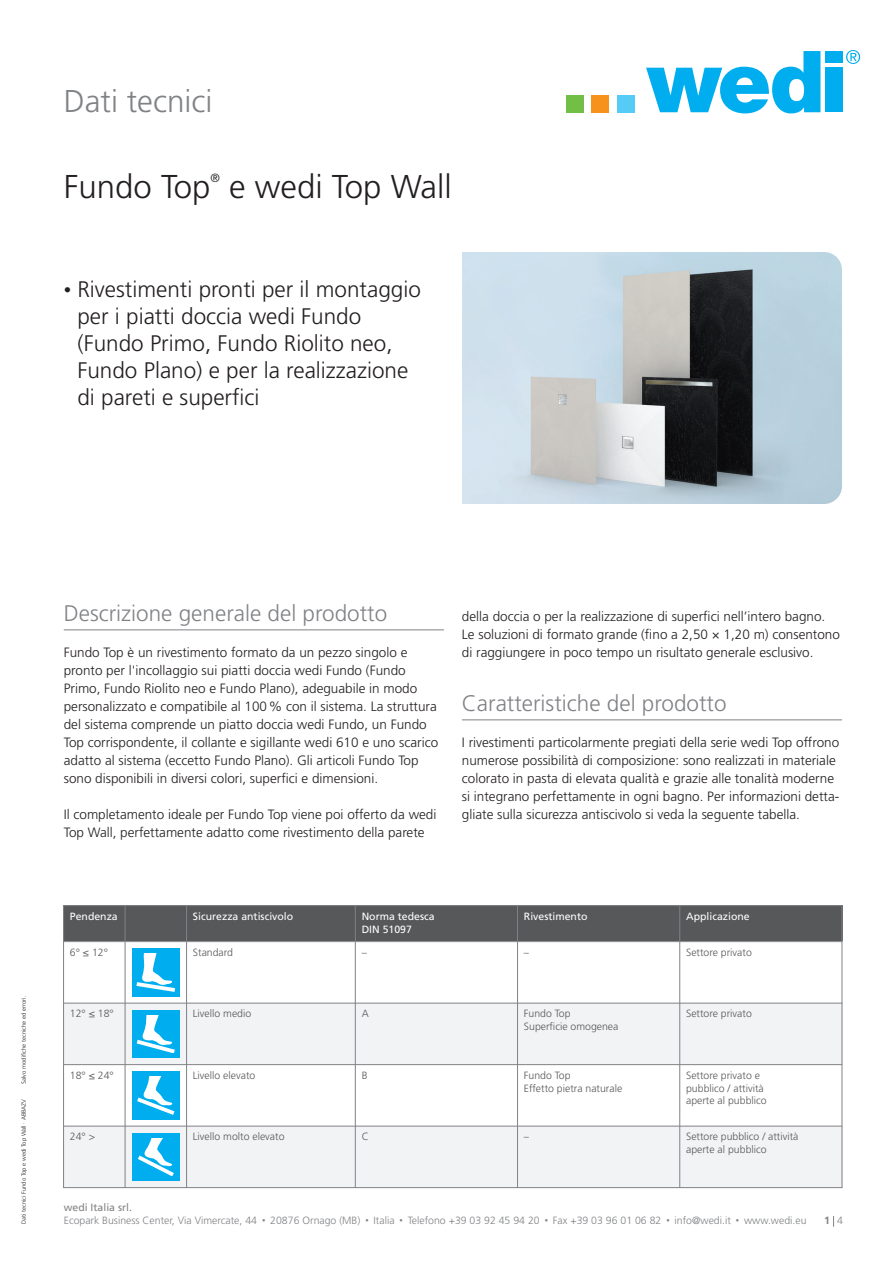
<style>
.page{position:relative;width:893px;height:1263px;background:#fff}
.page>*{position:absolute;margin:0;border:0;box-sizing:border-box;transform-origin:0 0}
.t1{font:300 33px "Frutiger LT Std";color:#231f20}
.t2{font:300 31.5px "Frutiger LT Std";color:#808285}
.t3{font:300 22.5px/27px "Frutiger LT Std";color:#231f20}
.t4{font:300 22.5px "Frutiger LT Std";color:#808285}
.t5{font:300 13.5px/18px "Frutiger LT Std";color:#231f20}
.t6{font:300 11.85px "Frutiger LT Std";color:#231f20}
.t7{font:300 10.5px/12.8px "Frutiger LT Com";color:#57585a}
.t8{font:300 10.5px/12.6px "Frutiger LT Std";color:#808285}
.t9{font:10.5px/12.8px "Frutiger LT Com";color:#fff}
.t10{font:700 10.5px "Frutiger LT Std";color:#808285}
.t11{font:300 6px "Frutiger LT Std";color:#231f20}
.s1{font-size:15px}
.s2{font-weight:400}
.s3{font-weight:300}
</style>
<div class="page">
<img style="left:462px;top:252px;width:380px;height:252px">
<hr style="left:64px;top:630px;width:380px;height:1px;background:#808285">
<hr style="left:462px;top:720px;width:380px;height:1px;background:#808285">
<div style="left:566px;top:95px;width:17px;height:17px;background:#71bf44"></div>
<div style="left:592px;top:95px;width:17px;height:17px;background:#f7931d"></div>
<div style="left:617px;top:95px;width:17px;height:17px;background:#56cbf5"></div>
<svg style="left:846px;top:50px;width:14px;height:14px"></svg>
<svg style="left:646px;top:51px;width:174px;height:62px"></svg>
<div style="left:825px;top:51px;width:17px;height:12px;background:#00aeef"></div>
<div style="left:825px;top:68px;width:17px;height:44px;background:#00aeef"></div>
<div style="left:63px;top:905px;width:62px;height:37px;background:#57585a"></div>
<div style="left:125px;top:905px;width:230px;height:37px;background:#57585a"></div>
<div style="left:355px;top:905px;width:162px;height:37px;background:#57585a"></div>
<div style="left:517px;top:905px;width:163px;height:37px;background:#57585a"></div>
<div style="left:680px;top:905px;width:162px;height:37px;background:#57585a"></div>
<div style="left:132px;top:949px;width:48px;height:47px;background:#00aeef"></div>
<svg style="left:136px;top:953px;width:39px;height:39px"></svg>
<div style="left:63px;top:1003px;width:62px;height:62px;background:#f2f3f4"></div>
<div style="left:125px;top:1003px;width:62px;height:62px;background:#f2f3f4"></div>
<div style="left:132px;top:1010px;width:48px;height:48px;background:#00aeef"></div>
<svg style="left:137px;top:1015px;width:38px;height:38px"></svg>
<div style="left:187px;top:1003px;width:168px;height:62px;background:#f2f3f4"></div>
<div style="left:355px;top:1003px;width:162px;height:62px;background:#f2f3f4"></div>
<div style="left:517px;top:1003px;width:163px;height:62px;background:#f2f3f4"></div>
<div style="left:680px;top:1003px;width:162px;height:62px;background:#f2f3f4"></div>
<div style="left:132px;top:1072px;width:48px;height:47px;background:#00aeef"></div>
<svg style="left:137px;top:1076px;width:37px;height:39px"></svg>
<div style="left:63px;top:1126px;width:62px;height:62px;background:#f2f3f4"></div>
<div style="left:125px;top:1126px;width:62px;height:62px;background:#f2f3f4"></div>
<div style="left:132px;top:1133px;width:48px;height:48px;background:#00aeef"></div>
<svg style="left:138px;top:1138px;width:36px;height:38px"></svg>
<div style="left:187px;top:1126px;width:168px;height:62px;background:#f2f3f4"></div>
<div style="left:355px;top:1126px;width:162px;height:62px;background:#f2f3f4"></div>
<div style="left:517px;top:1126px;width:163px;height:62px;background:#f2f3f4"></div>
<div style="left:680px;top:1126px;width:162px;height:62px;background:#f2f3f4"></div>
<hr style="left:63px;top:905px;width:1px;height:283px;background:#808285">
<hr style="left:125px;top:905px;width:1px;height:283px;background:#808285">
<hr style="left:186px;top:905px;width:1px;height:283px;background:#808285">
<hr style="left:355px;top:905px;width:1px;height:283px;background:#808285">
<hr style="left:517px;top:905px;width:1px;height:283px;background:#808285">
<hr style="left:679px;top:905px;width:1px;height:283px;background:#808285">
<hr style="left:841px;top:905px;width:1px;height:283px;background:#808285">
<hr style="left:63px;top:905px;width:779px;height:1px;background:#808285">
<hr style="left:63px;top:941px;width:779px;height:1px;background:#808285">
<hr style="left:63px;top:1003px;width:779px;height:1px;background:#808285">
<hr style="left:63px;top:1064px;width:779px;height:1px;background:#808285">
<hr style="left:63px;top:1126px;width:779px;height:1px;background:#808285">
<hr style="left:63px;top:1187px;width:779px;height:1px;background:#808285">
<h2 class="t2" style="left:64px;top:89px;width:150px">Dati tecnici</h2>
<h1 class="t1" style="left:64px;top:173px;width:148px">Fundo Top</h1>
<p class="t6" style="left:211px;top:173px;width:11px">®</p>
<h1 class="t1" style="left:229px;top:173px;width:224px">e wedi Top Wall</h1>
<h3 class="t3" style="left:77px;top:277px;width:345px;text-indent:-14px"><span class="s1">•</span> Rivestimenti pronti per il montaggio per i piatti doccia wedi Fundo (Fundo Primo, Fundo Riolito neo,<br>Fundo Plano) e per la realizzazione di pareti e superfici</h3>
<p class="t11" style="left:21px;top:1084px;width:90px;rotate:-90deg">Salvo modifiche tecniche ed errori.</p>
<p class="t11" style="left:21px;top:1224px;width:127px;rotate:-90deg">Dati tecnici Fundo Top e wedi Top Wall · ABBAZV</p>
<h3 class="t4" style="left:64px;top:604px;width:325px">Descrizione generale del prodotto</h3>
<p class="t5" style="left:64px;top:644px;width:376px">Fundo Top è un rivestimento formato da un pezzo singolo e pronto per l'incollaggio sui piatti doccia wedi Fundo (Fundo Primo, Fundo Riolito neo e Fundo Plano), adeguabile in modo personalizzato e compatibile al 100 % con il sistema. La struttura del sistema comprende un piatto doccia wedi Fundo, un Fundo Top corrispondente, il collante e sigillante wedi 610 e uno scarico adatto al sistema (eccetto Fundo Plano). Gli articoli Fundo Top sono disponibili in diversi colori, superfici e dimensioni.</p>
<p class="t5" style="left:64px;top:806px;width:374px">Il completamento ideale per Fundo Top viene poi offerto da wedi<br>Top Wall, perfettamente adatto come rivestimento della parete</p>
<p class="t5" style="left:462px;top:608px;width:379px">della doccia o per la realizzazione di superfici nell’intero bagno.<br>Le soluzioni di formato grande (fino a 2,50 × 1,20 m) consentono di raggiungere in poco tempo un risultato generale esclusivo.</p>
<h3 class="t4" style="left:462px;top:694px;width:266px">Caratteristiche del prodotto</h3>
<p class="t5" style="left:462px;top:734px;width:379px">I rivestimenti particolarmente pregiati della serie wedi Top offrono numerose possibilità di composizione: sono realizzati in materiale colorato in pasta di elevata qualità e grazie alle tonalità moderne si integrano perfettamente in ogni bagno. Per informazioni detta&shy;gliate sulla sicurezza antiscivolo si veda la seguente tabella.</p>
<p class="t9" style="left:70px;top:910px;width:49px">Pendenza</p>
<p class="t9" style="left:193px;top:910px;width:102px">Sicurezza antiscivolo</p>
<p class="t9" style="left:362px;top:910px;width:74px">Norma tedesca<br>DIN 51097</p>
<p class="t9" style="left:524px;top:910px;width:65px">Rivestimento</p>
<p class="t9" style="left:686px;top:910px;width:65px">Applicazione</p>
<p class="t7" style="left:70px;top:947px;width:39px">6° ≤ 12°</p>
<p class="t7" style="left:193px;top:947px;width:42px">Standard</p>
<p class="t7" style="left:362px;top:947px;width:7px">–</p>
<p class="t7" style="left:524px;top:947px;width:7px">–</p>
<p class="t7" style="left:686px;top:947px;width:67px">Settore privato</p>
<p class="t7" style="left:70px;top:1008px;width:45px">12° ≤ 18°</p>
<p class="t7" style="left:193px;top:1008px;width:60px">Livello medio</p>
<p class="t7" style="left:362px;top:1008px;width:9px">A</p>
<p class="t7" style="left:524px;top:1008px;width:96px">Fundo Top<br>Superficie omogenea</p>
<p class="t7" style="left:686px;top:1008px;width:67px">Settore privato</p>
<p class="t7" style="left:70px;top:1070px;width:45px">18° ≤ 24°</p>
<p class="t7" style="left:193px;top:1070px;width:64px">Livello elevato</p>
<p class="t7" style="left:362px;top:1070px;width:7px">B</p>
<p class="t7" style="left:524px;top:1070px;width:100px">Fundo Top<br>Effetto pietra naturale</p>
<p class="t7" style="left:686px;top:1070px;width:82px">Settore privato e pubblico / attività aperte al pubblico</p>
<p class="t7" style="left:70px;top:1131px;width:27px">24° &gt;</p>
<p class="t7" style="left:193px;top:1131px;width:93px">Livello molto elevato</p>
<p class="t7" style="left:362px;top:1131px;width:9px">C</p>
<p class="t7" style="left:524px;top:1131px;width:7px">–</p>
<p class="t7" style="left:686px;top:1131px;width:114px">Settore pubblico / attività aperte al pubblico</p>
<p class="t8" style="left:64px;top:1202px;width:744px"><span class="s2">wedi Italia srl.<br></span>Ecopark Business Center, Via Vimercate, 44 ▪ 20876 Ornago (MB) ▪ Italia ▪ Telefono +39 03 92 45 94 20 ▪ Fax +39 03 96 01 06 82 ▪ info@wedi.it ▪ www.wedi.eu</p>
<p class="t10" style="left:824px;top:1216px;width:20px">1 <span class="s3">4</span></p>
</div>
